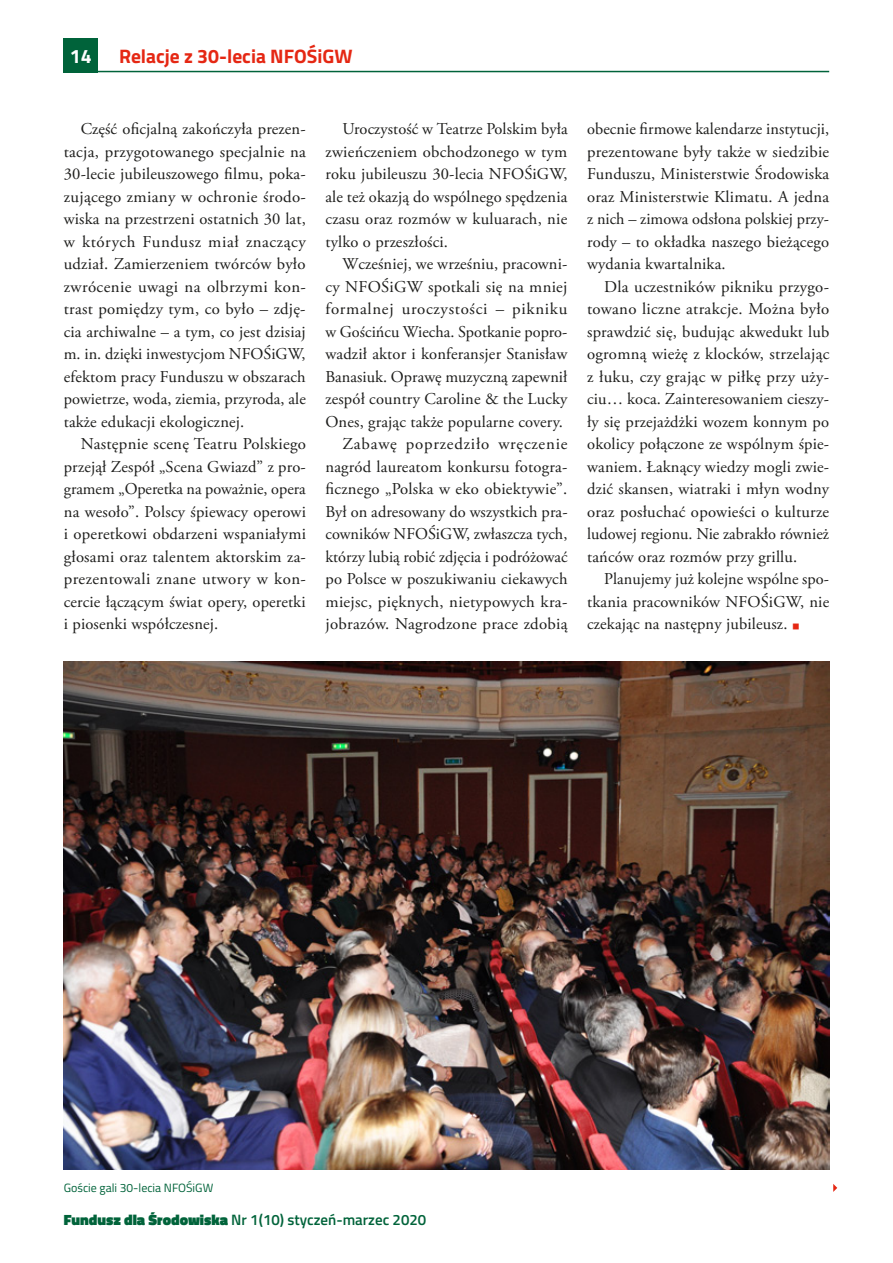
<style>
.page{position:relative;width:893px;height:1263px;background:#fff}
.page>*{position:absolute;margin:0;border:0;box-sizing:border-box;transform-origin:0 0}
.t1{font:700 19.5px "Titillium";color:#e52713}
.t2{font:700 19.5px "Titillium";color:#fff}
.t3{font:16.5px/22.5px "Adobe Garamond Pro";letter-spacing:.01em;color:#1d1d1b;text-align:justify}
.t4{font:600 15px "Titillium";color:#00633a}
.t5{font:12px "Titillium";color:#00633a}
.s1{color:#e52713}
.s2{font-weight:900}
</style>
<div class="page">
<hr style="left:64px;top:71px;width:765px;height:1px;background:#00633a">
<div style="left:64px;top:38px;width:34px;height:34px;background:#00633a"></div>
<svg style="left:833px;top:1184px;width:4px;height:8px"></svg>
<img style="left:64px;top:661px;width:765px;height:508px">
<p class="t2" style="left:70px;top:41px;width:23px">14</p>
<p class="t1" style="left:119px;top:41px;width:235px">Relacje z 30-lecia NFOŚiGW</p>
<p class="t3" style="left:64px;top:118px;width:244px;text-indent:17px">Część oficjalną zakończyła prezen&shy;tacja, przygotowanego specjalnie na 30-lecie jubileuszowego filmu, poka&shy;zującego zmiany w ochronie środo&shy;wiska na przestrzeni ostatnich 30 lat, w których Fundusz miał znaczący udział. Zamierzeniem twórców było zwrócenie uwagi na olbrzymi kon&shy;trast pomiędzy tym, co było – zdję&shy;cia archiwalne – a tym, co jest dzisiaj m. in. dzięki inwestycjom NFOŚiGW, efektom pracy Funduszu w obszarach powietrze, woda, ziemia, przyroda, ale także edukacji ekologicznej.</p>
<p class="t3" style="left:64px;top:433px;width:244px;text-indent:17px">Następnie scenę Teatru Polskiego przejął Zespół „Scena Gwiazd” z pro&shy;gramem „Operetka na poważnie, opera na wesoło”. Polscy śpiewacy operowi i operetkowi obdarzeni wspaniałymi głosami oraz talentem aktorskim za&shy;prezentowali znane utwory w kon&shy;cercie łączącym świat opery, operetki i piosenki współczesnej.</p>
<p class="t3" style="left:325px;top:118px;width:244px;text-indent:17px">Uroczystość w Teatrze Polskim była zwieńczeniem obchodzonego w tym roku jubileuszu 30-lecia NFOŚiGW, ale też okazją do wspólnego spędzenia czasu oraz rozmów w kuluarach, nie tylko o przeszłości.</p>
<p class="t3" style="left:325px;top:253px;width:244px;text-align:right">Wcześniej, we wrześniu, pracowni&shy;cy NFOŚiGW spotkali się na mniej formalnej uroczystości – pikniku w Gościńcu Wiecha. Spotkanie popro&shy;wadził aktor i konferansjer Stanisław Banasiuk. Oprawę muzyczną zapewnił zespół country Caroline &amp; the Lucky Ones, grając także popularne covery.<br>Zabawę poprzedziło wręczenie nagród laureatom konkursu fotogra&shy;ficznego „Polska w eko obiektywie”.<br>Był on adresowany do wszystkich pra&shy;cowników NFOŚiGW, zwłaszcza tych, którzy lubią robić zdjęcia i podróżować po Polsce w poszukiwaniu ciekawych miejsc, pięknych, nietypowych kra&shy;jobrazów. Nagrodzone prace zdobią</p>
<p class="t3" style="left:587px;top:118px;width:244px">obecnie firmowe kalendarze instytucji, prezentowane były także w siedzibie Funduszu, Ministerstwie Środowiska oraz Ministerstwie Klimatu. A jedna z nich – zimowa odsłona polskiej przy&shy;rody – to okładka naszego bieżącego wydania kwartalnika.</p>
<p class="t3" style="left:587px;top:276px;width:244px;text-indent:17px">Dla uczestników pikniku przygo&shy;towano liczne atrakcje. Można było sprawdzić się, budując akwedukt lub ogromną wieżę z klocków, strzelając z łuku, czy grając w piłkę przy uży&shy;ciu… koca. Zainteresowaniem cieszy&shy;ły się przejażdżki wozem konnym po okolicy połączone ze wspólnym śpie&shy;waniem. Łaknący wiedzy mogli zwie&shy;dzić skansen, wiatraki i młyn wodny oraz posłuchać opowieści o kulturze ludowej regionu. Nie zabrakło również tańców oraz rozmów przy grillu.</p>
<p class="t3" style="left:587px;top:568px;width:244px;text-indent:17px">Planujemy już kolejne wspólne spo&shy;tkania pracowników NFOŚiGW, nie czekając na następny jubileusz. <span class="s1">○</span></p>
<p class="t5" style="left:64px;top:1179px;width:151px">Goście gali 30-lecia NFOŚiGW</p>
<p class="t4" style="left:64px;top:1208px;width:364px"><span class="s2">Fundusz dla Środowiska</span> Nr 1(10) styczeń-marzec 2020</p>
</div>
